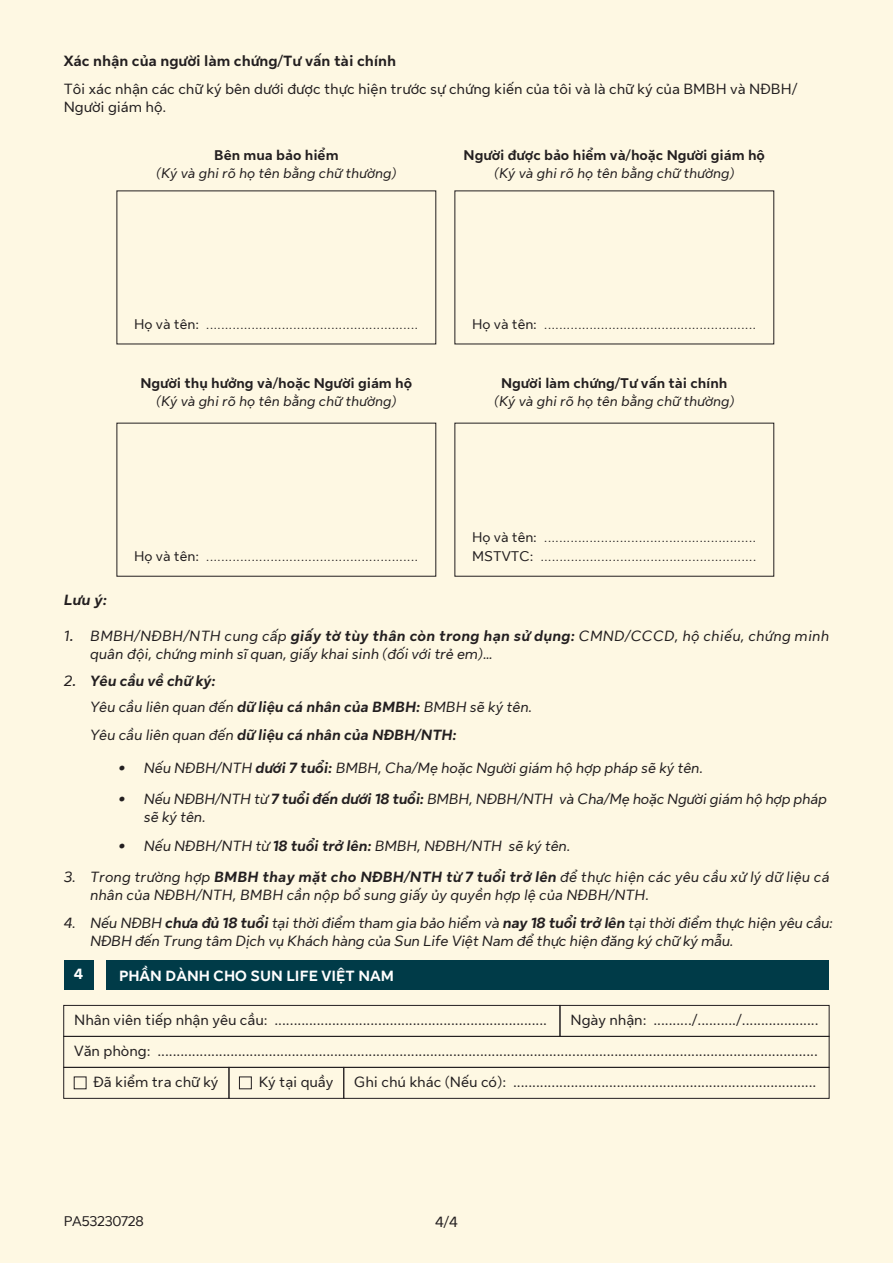
<style>
.page{position:relative;width:893px;height:1263px;background:#fef8e3}
.page>*{position:absolute;margin:0;border:0;box-sizing:border-box;transform-origin:0 0}
.t1{font:italic 15px/18px "Sun Life New Text";letter-spacing:-.01em;color:#231f20}
.t2{font:15px/18px "Sun Life New Text";color:#231f20}
.t3{font:700 15px "Sun Life New Text";color:#231f20}
.t4{font:700 15px "Sun Life New Text";color:#fff}
.t5{font:italic 700 15px "Sun Life New Text";letter-spacing:-.01em;color:#231f20}
.t6{font:italic 14.25px "Sun Life New Text";color:#231f20}
.t7{font:700 14.25px "Sun Life New Text";color:#231f20}
.t8{font:14.25px "Sun Life New Text";letter-spacing:-.02em;color:#231f20}
.t9{font:12px "Sun Life New Text";color:#231f20}
.s1{font-size:14.25px}
.s2{font-size:18px}
.s3{font-weight:700}
.s4{font-weight:400}
.s5{font-weight:400;font-size:18px}
.s6{font-size:25.5px}
</style>
<div class="page">
<div style="left:106px;top:960px;width:723px;height:30px;background:#003b48"></div>
<div style="left:64px;top:960px;width:29px;height:30px;background:#003b48"></div>
<div style="left:63px;top:1005px;width:497px;height:32px;border:1px solid #231f20"></div>
<div style="left:63px;top:1036px;width:766px;height:32px;border:1px solid #231f20"></div>
<div style="left:343px;top:1067px;width:486px;height:31px;border:1px solid #231f20"></div>
<div style="left:63px;top:1067px;width:166px;height:31px;border:1px solid #231f20"></div>
<div style="left:560px;top:1005px;width:269px;height:32px;border:1px solid #231f20"></div>
<div style="left:229px;top:1067px;width:115px;height:31px;border:1px solid #231f20"></div>
<div style="left:239px;top:1076px;width:13px;height:13px;border:1px solid #231f20"></div>
<p class="t3" style="left:64px;top:50px;width:334px">Xác nhận của người làm chứng/Tư vấn tài chính</p>
<p class="t2" style="left:64px;top:79px;width:735px">Tôi xác nhận các chữ ký bên dưới được thực hiện trước sự chứng kiến của tôi và là chữ ký của BMBH và NĐBH/<br>Người giám hộ.</p>
<p class="t7" style="left:214px;top:145px;width:126px">Bên mua bảo hiểm</p>
<p class="t6" style="left:156px;top:164px;width:242px">(Ký và ghi rõ họ tên bằng chữ thường)</p>
<p class="t7" style="left:464px;top:145px;width:303px">Người được bảo hiểm và/hoặc Người giám hộ</p>
<p class="t6" style="left:494px;top:164px;width:242px">(Ký và ghi rõ họ tên bằng chữ thường)</p>
<p class="t9" style="left:134px;top:317px;width:285px"><span class="s1">Họ và tên:</span> ........................................................</p>
<p class="t9" style="left:472px;top:317px;width:285px"><span class="s1">Họ và tên:</span> ........................................................</p>
<p class="t7" style="left:140px;top:373px;width:273px">Người thụ hưởng và/hoặc Người giám hộ</p>
<p class="t6" style="left:156px;top:392px;width:242px">(Ký và ghi rõ họ tên bằng chữ thường)</p>
<p class="t9" style="left:134px;top:549px;width:285px"><span class="s1">Họ và tên:</span> ........................................................</p>
<p class="t7" style="left:501px;top:373px;width:228px">Người làm chứng/Tư vấn tài chính</p>
<p class="t6" style="left:494px;top:392px;width:242px">(Ký và ghi rõ họ tên bằng chữ thường)</p>
<p class="t9" style="left:472px;top:530px;width:285px"><span class="s1">Họ và tên:</span> ........................................................</p>
<p class="t9" style="left:472px;top:549px;width:285px"><span class="s1">MSTVTC:</span> .........................................................</p>
<p class="t5" style="left:64px;top:589px;width:45px">Lưu ý:</p>
<p class="t1" style="left:90px;top:626px;width:740px;text-indent:-26px">1<span class="s2">.</span> BMBH/NĐBH/NTH cung cấp <span class="s3">giấy tờ tùy thân còn trong hạn sử dụng:</span> CMND/CCCD, hộ chiếu, chứng minh quân đội, chứng minh sĩ quan, giấy khai sinh (đối với trẻ em)…</p>
<p class="t5" style="left:64px;top:670px;width:153px"><span class="s4">2</span><span class="s5">.</span> Yêu cầu về chữ ký:</p>
<p class="t1" style="left:90px;top:692px;width:444px;line-height:27.3px">Yêu cầu liên quan đến <span class="s3">dữ liệu cá nhân của BMBH:</span> BMBH sẽ ký tên.<br>Yêu cầu liên quan đến <span class="s3">dữ liệu cá nhân của NĐBH/NTH:</span></p>
<p class="t1" style="left:118px;top:758px;width:587px"><span class="s6">•</span> Nếu NĐBH/NTH <span class="s3">dưới 7 tuổi:</span> BMBH, Cha/Mẹ hoặc Người giám hộ hợp pháp sẽ ký tên.</p>
<p class="t1" style="left:144px;top:788px;width:684px;text-indent:-26px"><span class="s6">•</span> Nếu NĐBH/NTH từ <span class="s3">7 tuổi đến dưới 18 tuổi:</span> BMBH, NĐBH/NTH và Cha/Mẹ hoặc Người giám hộ hợp pháp sẽ ký tên.</p>
<p class="t1" style="left:118px;top:836px;width:455px"><span class="s6">•</span> Nếu NĐBH/NTH từ <span class="s3">18 tuổi trở lên:</span> BMBH, NĐBH/NTH sẽ ký tên.</p>
<p class="t1" style="left:90px;top:866px;width:741px;text-indent:-26px">3. Trong trường hợp <span class="s3">BMBH thay mặt cho NĐBH/NTH từ 7 tuổi trở lên</span> để thực hiện các yêu cầu xử lý dữ liệu cá nhân của NĐBH/NTH, BMBH cần nộp bổ sung giấy ủy quyền hợp lệ của NĐBH/NTH.</p>
<p class="t1" style="left:90px;top:913px;width:744px;text-indent:-26px">4. Nếu NĐBH <span class="s3">chưa đủ 18 tuổi</span> tại thời điểm tham gia bảo hiểm và <span class="s3">nay 18 tuổi trở lên</span> tại thời điểm thực hiện yêu cầu:<br>NĐBH đến Trung tâm Dịch vụ Khách hàng của Sun Life Việt Nam để thực hiện đăng ký chữ ký mẫu.</p>
<p class="t4" style="left:74px;top:963px;width:11px">4</p>
<p class="t4" style="left:119px;top:965px;width:276px">PHẦN DÀNH CHO SUN LIFE VIỆT NAM</p>
<p class="t2" style="left:74px;top:1010px;width:474px">Nhân viên tiếp nhận yêu cầu: .......................................................................</p>
<p class="t2" style="left:74px;top:1041px;width:745px">Văn phòng: ............................................................................................................................................................................</p>
<p class="t2" style="left:93px;top:1072px;width:127px">Đã kiểm tra chữ ký</p>
<p class="t2" style="left:354px;top:1072px;width:464px">Ghi chú khác (Nếu có): ...............................................................................</p>
<p class="t2" style="left:570px;top:1010px;width:250px">Ngày nhận: ........../........../....................</p>
<p class="t2" style="left:259px;top:1072px;width:76px">Ký tại quầy</p>
<p class="t8" style="left:64px;top:1211px;width:81px">PA53230728</p>
<p class="t2" style="left:435px;top:1212px;width:24px">4/4</p>
</div>
